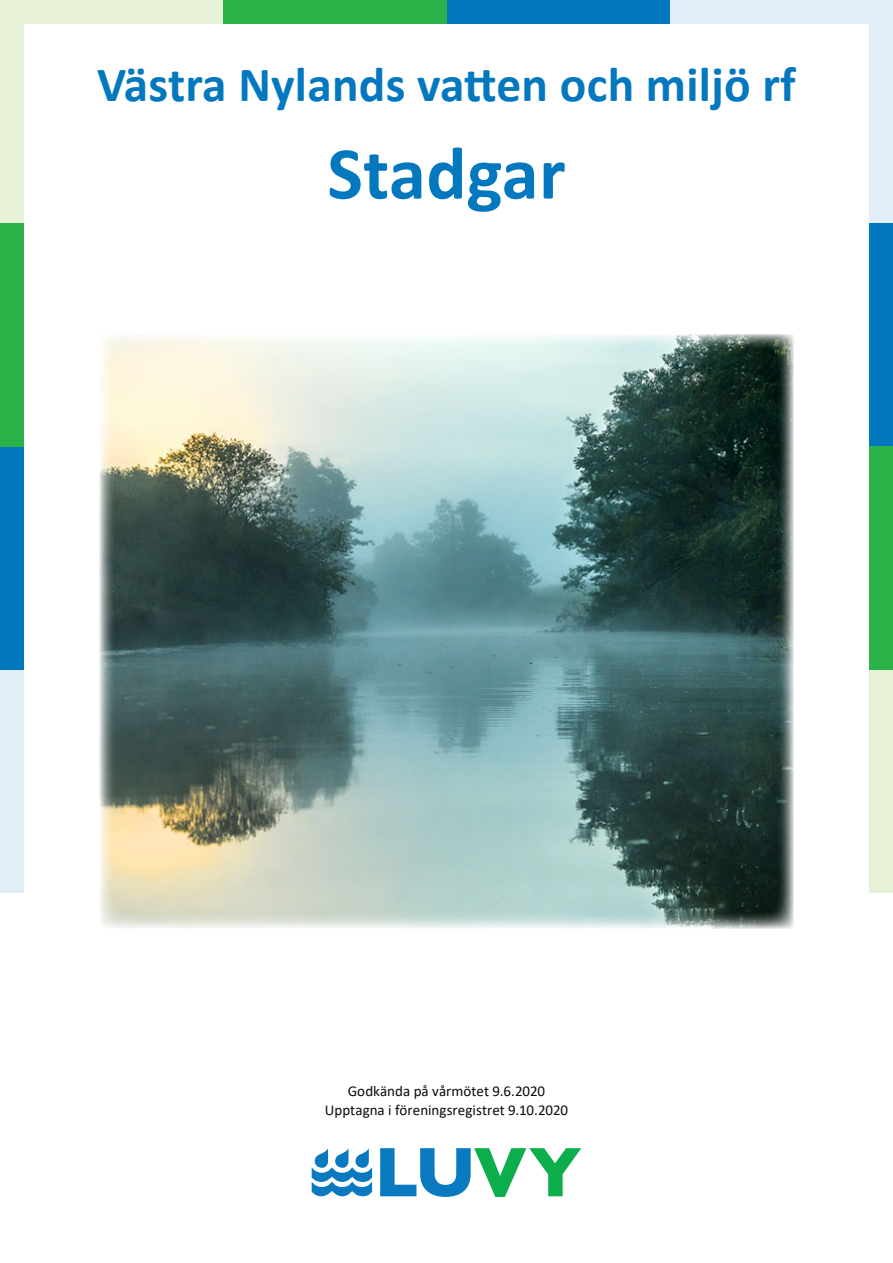
<style>
.page{position:relative;width:893px;height:1263px;background:#fff}
.page>*{position:absolute;margin:0;border:0;box-sizing:border-box;transform-origin:0 0}
.t1{font:700 75px "Calibri";letter-spacing:.005em;color:#0478bf}
.t2{font:700 49.5px "Calibri";letter-spacing:.005em;color:#0478bf}
.t3{font:15px/19.5px "Calibri";color:#080c09;text-align:center}
</style>
<div class="page">
<img style="left:100px;top:334px;width:693px;height:594px">
<div style="left:0;top:0;width:224px;height:24px;background:#e7f1d8"></div>
<div style="left:670px;top:0;width:223px;height:24px;background:#e1eff9"></div>
<div style="left:446px;top:0;width:224px;height:24px;background:#0478bf"></div>
<div style="left:223px;top:0;width:224px;height:24px;background:#2bb34a"></div>
<div style="left:869px;top:669px;width:24px;height:224px;background:#e7f1d8"></div>
<div style="left:869px;top:0;width:24px;height:223px;background:#e1eff9"></div>
<div style="left:869px;top:223px;width:24px;height:224px;background:#0478bf"></div>
<div style="left:869px;top:446px;width:24px;height:224px;background:#2bb34a"></div>
<div style="left:0;top:0;width:24px;height:224px;background:#e7f1d8"></div>
<div style="left:0;top:670px;width:24px;height:223px;background:#e1eff9"></div>
<div style="left:0;top:446px;width:24px;height:224px;background:#0478bf"></div>
<div style="left:0;top:223px;width:24px;height:224px;background:#2bb34a"></div>
<svg style="left:380px;top:1148px;width:201px;height:49px"></svg>
<svg style="left:312px;top:1148px;width:60px;height:48px"></svg>
<h2 class="t2" style="left:97px;top:49px;width:700px">Västra Nylands vatten och miljö rf</h2>
<h1 class="t1" style="left:327px;top:148px;width:240px">Stadgar</h1>
<p class="t3" style="left:325px;top:1082px;width:245px">Godkända på vårmötet 9.6.2020<br>Upptagna i föreningsregistret 9.10.2020</p>
</div>
